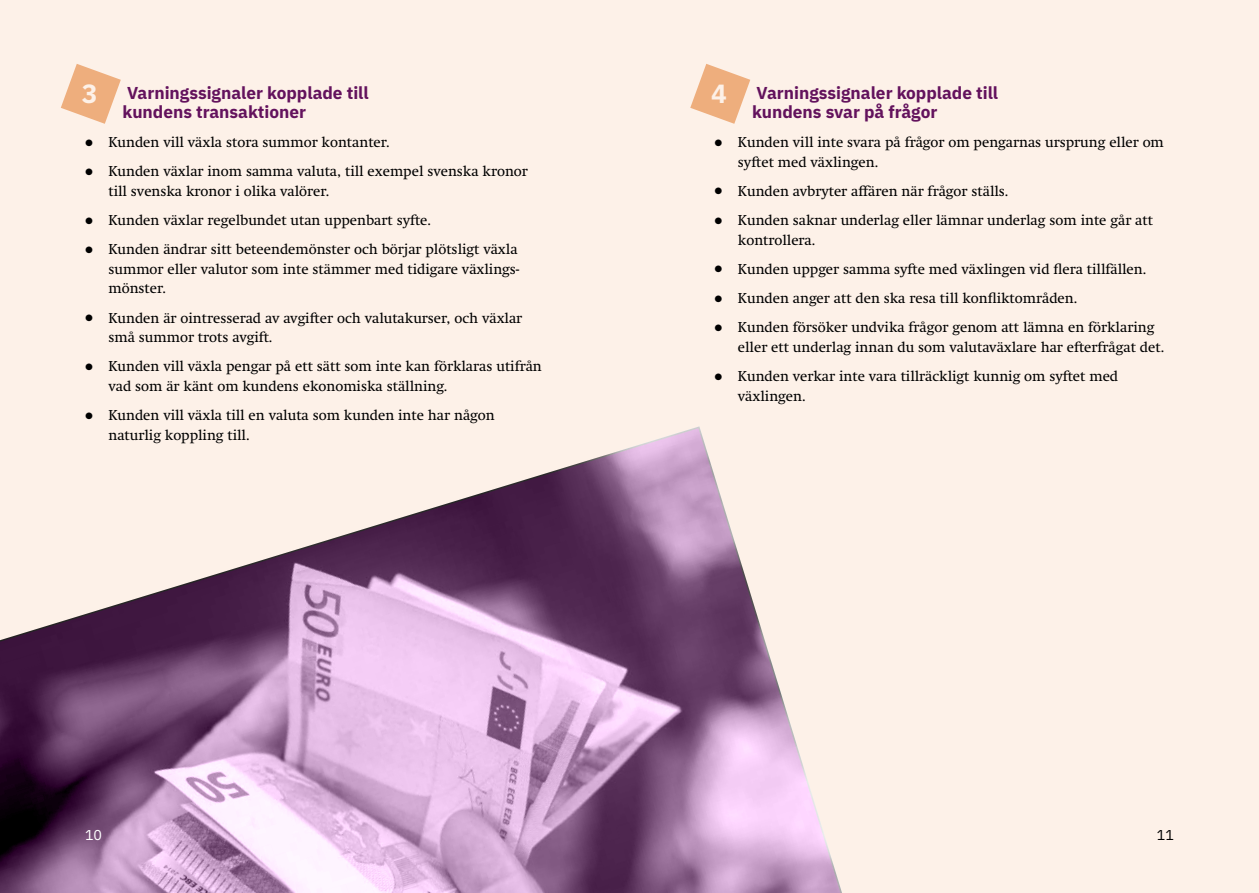
<style>
.page{position:relative;width:1259px;height:893px;background:#fdf1e8}
.page>*{position:absolute;margin:0;border:0;box-sizing:border-box;transform-origin:0 0}
.t1{font:700 26.25px "IBM Plex Sans";color:#fff}
.t2{font:700 17.25px/19.5px "IBM Plex Sans";color:#63125d}
.t3{font:14.25px/29.2px "Nu Swift";color:#000}
.t4{font:14.25px "IBM Plex Sans";color:#000}
.t5{font:14.25px "IBM Plex Sans";color:#fff}
.s1{font-size:26.25px;color:#fff}
</style>
<div class="page">
<svg style="left:0;top:426px;width:842px;height:467px"></svg>
<p class="t2" style="left:82px;top:81px;width:288px"><span class="s1">3</span> Varningssignaler kopplade till</p>
<h1 class="t1" style="left:711px;top:73px;width:17px">4</h1>
<p class="t2" style="left:123px;top:101px;width:185px">kundens transaktioner</p>
<p class="t3" style="left:108px;top:128px;width:421px">Kunden vill växla stora summor kontanter.<br>Kunden växlar inom samma valuta, till exempel svenska kronor</p>
<p class="t3" style="left:108px;top:177px;width:411px">till svenska kronor i olika valörer.<br>Kunden växlar regelbundet utan uppenbart syfte.<br>Kunden ändrar sitt beteendemönster och börjar plötsligt växla</p>
<p class="t3" style="left:108px;top:259px;width:412px;line-height:19.5px">summor eller valutor som inte stämmer med tidigare växlings&shy;mönster.</p>
<p class="t3" style="left:108px;top:308px;width:415px;line-height:19.5px">Kunden är ointresserad av avgifter och valutakurser, och växlar små summor trots avgift.</p>
<p class="t3" style="left:108px;top:357px;width:435px;line-height:19.5px">Kunden vill växla pengar på ett sätt som inte kan förklaras utifrån vad som är känt om kundens ekonomiska ställning.</p>
<p class="t3" style="left:108px;top:406px;width:388px;line-height:19.5px">Kunden vill växla till en valuta som kunden inte har någon naturlig koppling till.</p>
<p class="t2" style="left:752px;top:81px;width:247px">Varningssignaler kopplade till kundens svar på frågor</p>
<p class="t3" style="left:738px;top:133px;width:427px;line-height:19.5px">Kunden vill inte svara på frågor om pengarnas ursprung eller om syftet med växlingen.</p>
<p class="t3" style="left:738px;top:177px;width:416px">Kunden avbryter affären när frågor ställs.<br>Kunden saknar underlag eller lämnar underlag som inte går att</p>
<p class="t3" style="left:738px;top:225px;width:418px">kontrollera.<br>Kunden uppger samma syfte med växlingen vid flera tillfällen.<br>Kunden anger att den ska resa till konfliktområden.<br>Kunden försöker undvika frågor genom att lämna en förklaring</p>
<p class="t3" style="left:738px;top:332px;width:428px">eller ett underlag innan du som valutaväxlare har efterfrågat det.<br>Kunden verkar inte vara tillräckligt kunnig om syftet med</p>
<p class="t3" style="left:738px;top:381px;width:69px">växlingen.</p>
<p class="t5" style="left:85px;top:824px;width:19px">10</p>
<p class="t4" style="left:1156px;top:824px;width:19px">11</p>
</div>
